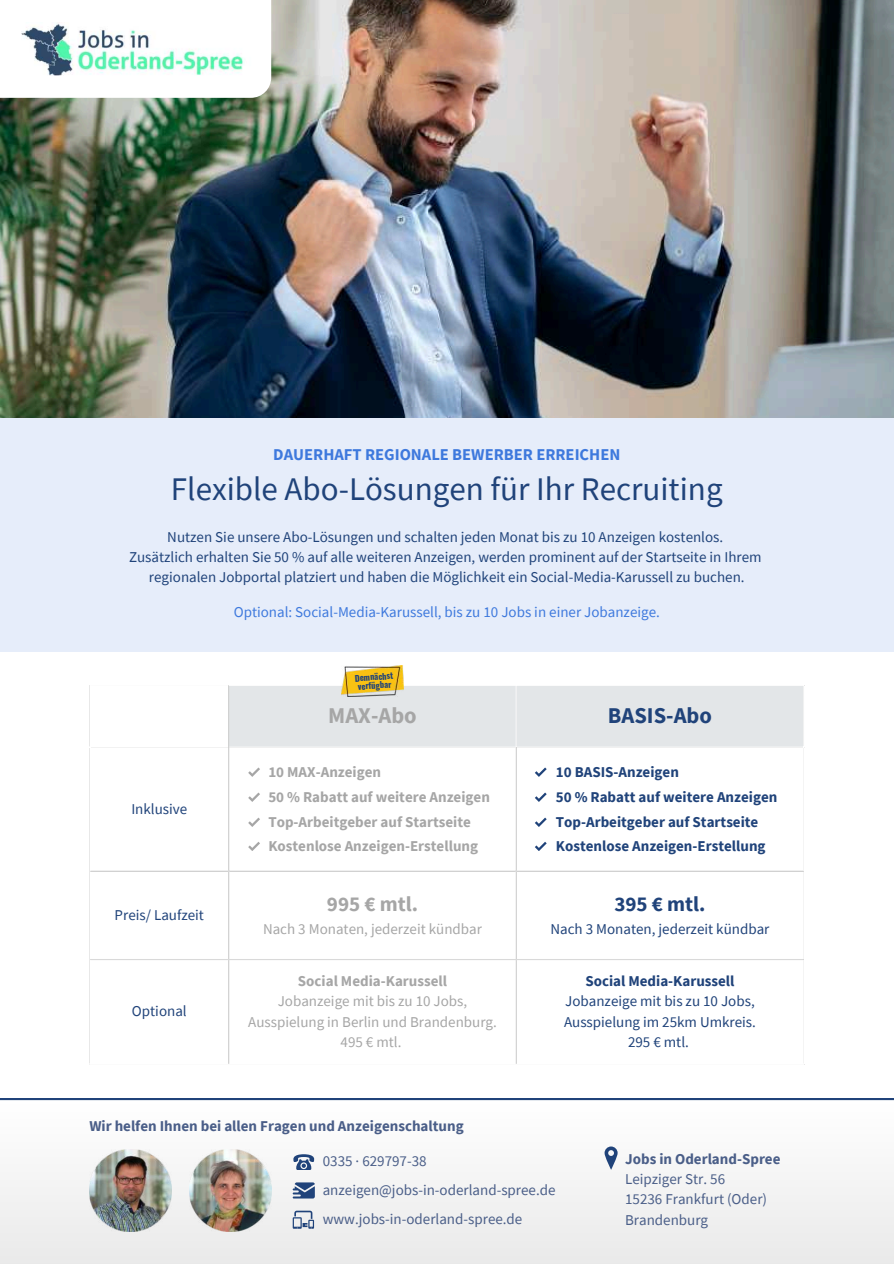
<style>
.page{position:relative;width:894px;height:1264px;background:#fff}
.page>*{position:absolute;margin:0;border:0;box-sizing:border-box;transform-origin:0 0}
.t1{font:33px "Source Sans Pro";color:#20437a}
.t2{font:700 22.5px "Source Sans Pro";color:#20437a}
.t3{font:700 22.5px "Source Sans Pro";color:#a6a6a6}
.t4{font:700 21px "Source Sans Pro";color:#a6a6a6}
.t5{font:700 21px "Source Sans Pro";color:#20437a}
.t6{font:700 16.5px "Source Sans Pro";color:#3e79dd}
.t7{font:15px/20.2px "Source Sans Pro";color:#20437a;text-align:center}
.t8{font:15px/20.2px "Source Sans Pro";color:#4a5e88}
.t9{font:700 15px/24.8px "Source Sans Pro";color:#20437a}
.t10{font:700 15px/24.8px "Source Sans Pro";color:#a6a6a6}
.t11{font:15px/20.2px "Source Sans Pro";color:#a6a6a6;text-align:center}
.t12{font:700 15px "Source Sans Pro";color:#4a5e88}
.t13{font:15px "Source Sans Pro";color:#3e79dd}
.t14{font:700 8.4px/8.6px "Oswald";color:#20437a}
</style>
<div class="page">
<img style="left:0;top:0;width:893px;height:419px">
<div style="left:0;top:0;width:271px;height:98px;background:#fff"></div>
<div style="left:0;top:419px;width:893px;height:233px;background:#e6edfa"></div>
<hr style="left:228px;top:686px;width:1px;height:377px;background:#d9d9d9">
<hr style="left:515px;top:747px;width:1px;height:316px;background:#d9d9d9">
<hr style="left:90px;top:870px;width:712px;height:1px;background:#d9d9d9">
<hr style="left:90px;top:959px;width:712px;height:1px;background:#d9d9d9">
<svg style="left:248px;top:767px;width:12px;height:9px"></svg>
<svg style="left:248px;top:792px;width:12px;height:9px"></svg>
<svg style="left:248px;top:817px;width:12px;height:9px"></svg>
<svg style="left:535px;top:767px;width:11px;height:9px"></svg>
<svg style="left:535px;top:792px;width:11px;height:9px"></svg>
<svg style="left:535px;top:817px;width:11px;height:9px"></svg>
<svg style="left:248px;top:842px;width:12px;height:8px"></svg>
<svg style="left:535px;top:841px;width:11px;height:9px"></svg>
<svg style="left:0;top:1098px;width:893px;height:165px"></svg>
<svg style="left:604px;top:1146px;width:13px;height:23px"></svg>
<img style="left:89px;top:1148px;width:82px;height:83px">
<img style="left:189px;top:1148px;width:83px;height:83px">
<svg style="left:292px;top:1154px;width:23px;height:15px"></svg>
<svg style="left:292px;top:1182px;width:23px;height:16px"></svg>
<svg style="left:292px;top:1210px;width:22px;height:18px"></svg>
<img style="left:344px;top:666px;width:59px;height:2px">
<svg style="left:228px;top:668px;width:575px;height:79px"></svg>
<img style="left:22px;top:23px;width:222px;height:52px">
<p class="t6" style="left:273px;top:443px;width:348px">DAUERHAFT REGIONALE BEWERBER ERREICHEN</p>
<h1 class="t1" style="left:171px;top:468px;width:553px">Flexible Abo-Lösungen für Ihr Recruiting</h1>
<p class="t7" style="left:129px;top:526px;width:634px">Nutzen Sie unsere Abo-Lösungen und schalten jeden Monat bis zu 10 Anzeigen kostenlos.<br>Zusätzlich erhalten Sie 50 % auf alle weiteren Anzeigen, werden prominent auf der Startseite in Ihrem regionalen Jobportal platziert und haben die Möglichkeit ein Social-Media-Karussell zu buchen.</p>
<p class="t13" style="left:234px;top:602px;width:427px">Optional: Social-Media-Karussell, bis zu 10 Jobs in einer Jobanzeige.</p>
<p class="t14" style="left:354px;top:674px;width:40px;rotate:-4deg">Demnächst verfügbar</p>
<p class="t7" style="left:131px;top:799px;width:57px">Inklusive</p>
<p class="t7" style="left:115px;top:904px;width:91px">Preis/ Laufzeit</p>
<p class="t7" style="left:132px;top:1001px;width:56px">Optional</p>
<h2 class="t3" style="left:328px;top:700px;width:90px">MAX-Abo</h2>
<h2 class="t2" style="left:607px;top:700px;width:105px">BASIS-Abo</h2>
<p class="t10" style="left:268px;top:759px;width:223px">10 MAX-Anzeigen<br>50 % Rabatt auf weitere Anzeigen<br>Top-Arbeitgeber auf Startseite<br>Kostenlose Anzeigen-Erstellung</p>
<p class="t9" style="left:555px;top:759px;width:223px">10 BASIS-Anzeigen<br>50 % Rabatt auf weitere Anzeigen<br>Top-Arbeitgeber auf Startseite<br>Kostenlose Anzeigen-Erstellung</p>
<h3 class="t4" style="left:327px;top:889px;width:93px">995 € mtl.</h3>
<p class="t11" style="left:263px;top:919px;width:220px">Nach 3 Monaten, jederzeit kündbar</p>
<p class="t10" style="left:298px;top:968px;width:151px">Social Media-Karussell</p>
<p class="t11" style="left:248px;top:991px;width:250px">Jobanzeige mit bis zu 10 Jobs,<br>Ausspielung in Berlin und Brandenburg.<br>495 € mtl.</p>
<h3 class="t5" style="left:614px;top:889px;width:93px">395 € mtl.</h3>
<p class="t7" style="left:550px;top:919px;width:220px">Nach 3 Monaten, jederzeit kündbar</p>
<p class="t9" style="left:585px;top:968px;width:151px">Social Media-Karussell</p>
<p class="t7" style="left:564px;top:991px;width:193px">Jobanzeige mit bis zu 10 Jobs,<br>Ausspielung im 25km Umkreis.<br>295 € mtl.</p>
<p class="t12" style="left:89px;top:1115px;width:376px">Wir helfen Ihnen bei allen Fragen und Anzeigenschaltung</p>
<p class="t8" style="left:322px;top:1146px;width:234px;line-height:29.2px">0335 · 629797-38 anzeigen@jobs-in-oderland-spree.de www.jobs-in-oderland-spree.de</p>
<p class="t12" style="left:625px;top:1148px;width:157px">Jobs in Oderland-Spree</p>
<p class="t8" style="left:625px;top:1168px;width:143px">Leipziger Str. 56<br>15236 Frankfurt (Oder)<br>Brandenburg</p>
</div>
